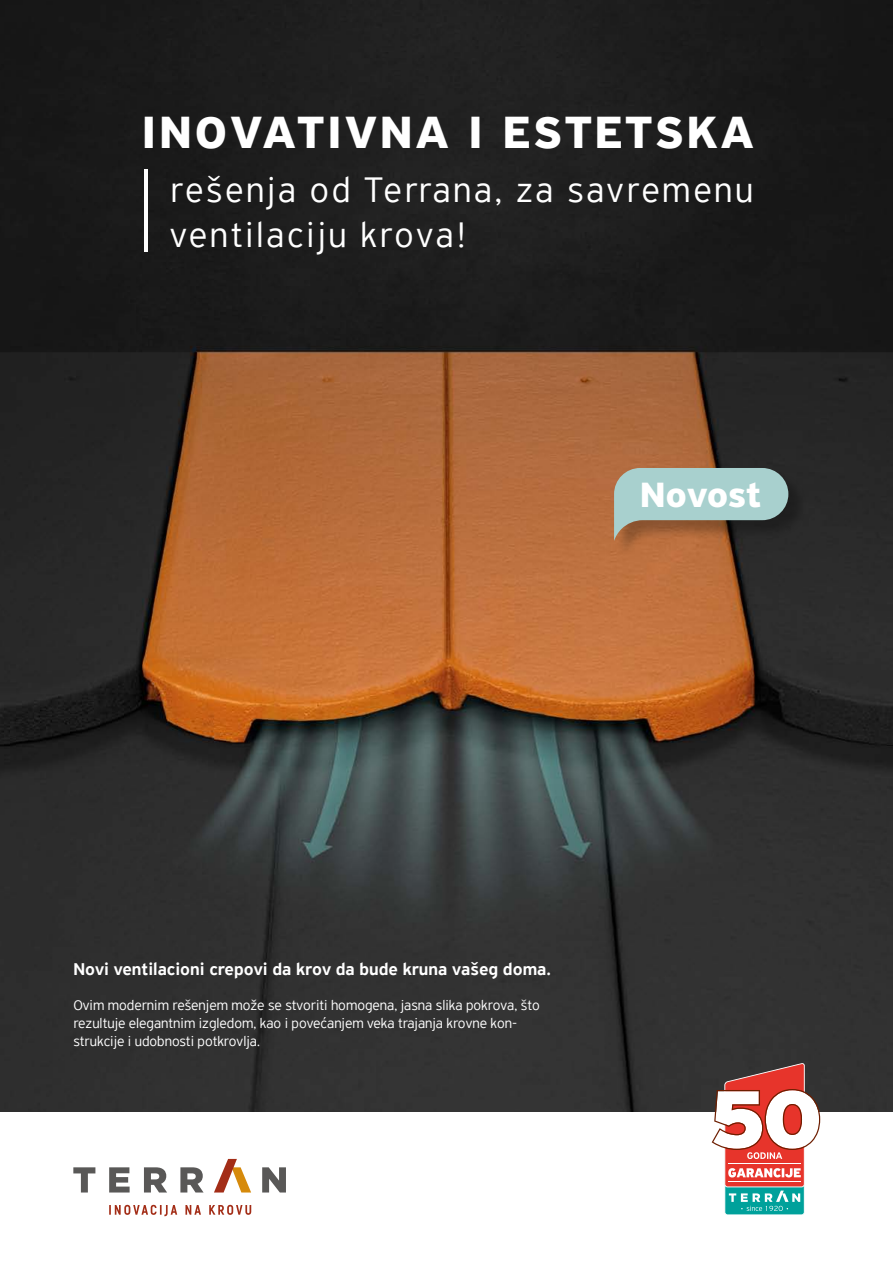
<style>
.page{position:relative;width:893px;height:1263px;background:#fff}
.page>*{position:absolute;margin:0;border:0;box-sizing:border-box;transform-origin:0 0}
.t1{font:700 47.7px "PF Highway Sans Pro";letter-spacing:.07em;color:#fff}
.t2{font:300 37.5px/45px "PF Highway Sans Pro";letter-spacing:.07em;color:#fff}
.t3{font:700 37.35px "PF Highway Sans Pro";color:#fff}
.t4{font:500 18px "PF Highway Sans Pro";color:#fff}
.t5{font:300 15px/18px "PF Highway Sans Pro";color:#fff}
</style>
<div class="page">
<img style="left:0;top:0;width:893px;height:1112px">
<hr style="left:145px;top:169px;width:3px;height:83px;background:#fff">
<div style="left:616px;top:470px;width:191px;height:88px;background:#000;opacity:.25"></div>
<svg style="left:614px;top:468px;width:174px;height:73px;background:#97a69d"></svg>
<svg style="left:109px;top:1205px;width:142px;height:11px"></svg>
<svg style="left:262px;top:1167px;width:24px;height:25px"></svg>
<svg style="left:180px;top:1167px;width:23px;height:25px"></svg>
<svg style="left:144px;top:1167px;width:23px;height:25px"></svg>
<svg style="left:109px;top:1167px;width:21px;height:25px"></svg>
<svg style="left:73px;top:1167px;width:22px;height:25px"></svg>
<svg style="left:214px;top:1159px;width:37px;height:33px"></svg>
<svg style="left:712px;top:1063px;width:108px;height:152px"></svg>
<h1 class="t1" style="left:142px;top:104px;width:613px">INOVATIVNA I ESTETSKA</h1>
<h2 class="t2" style="left:170px;top:167px;width:585px">rešenja od Terrana, za savremenu ventilaciju krova!</h2>
<h3 class="t3" style="left:640px;top:472px;width:123px">Novost</h3>
<p class="t4" style="left:73px;top:958px;width:479px">Novi ventilacioni crepovi da krov da bude kruna vašeg doma.</p>
<p class="t5" style="left:73px;top:996px;width:468px">Ovim modernim rešenjem može se stvoriti homogena, jasna slika pokrova, što rezultuje elegantnim izgledom, kao i povećanjem veka trajanja krovne kon&shy;strukcije i udobnosti potkrovlja.</p>
</div>
